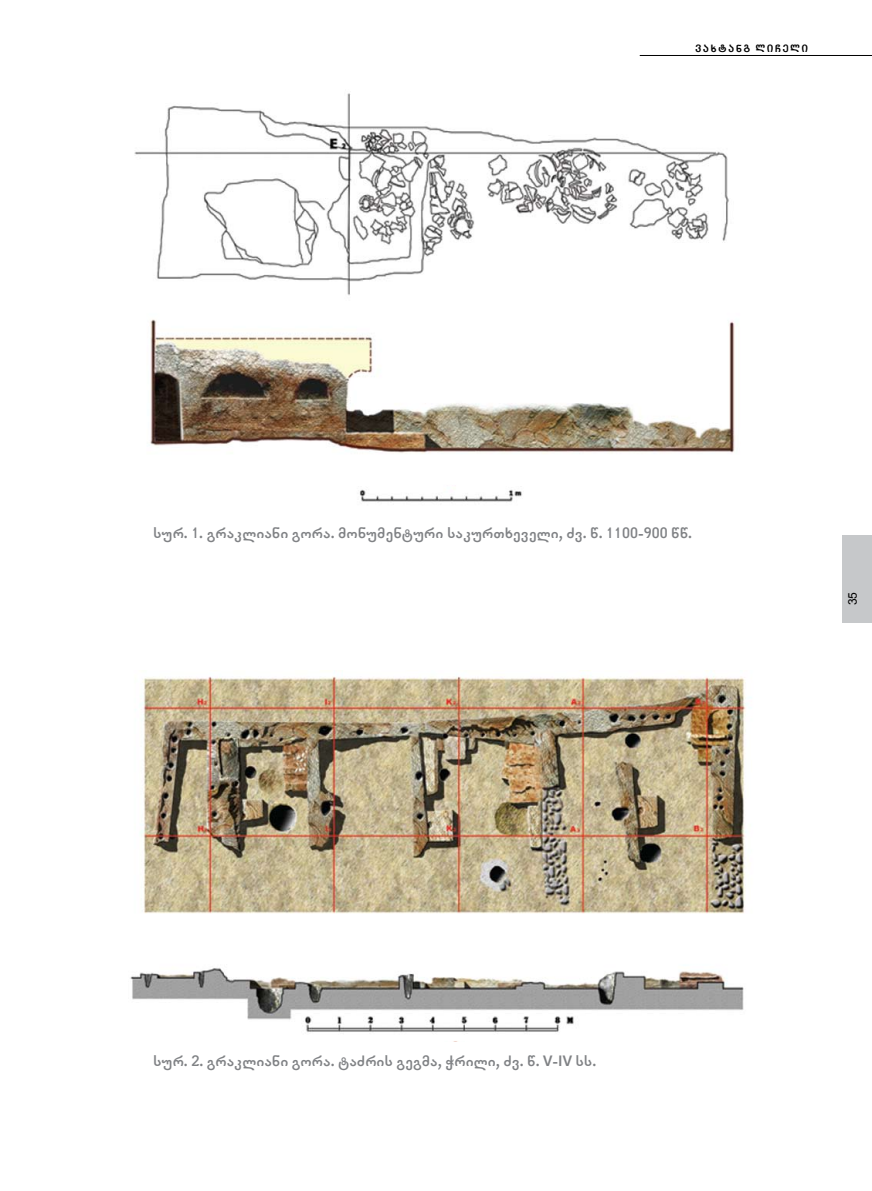
<style>
.page{position:relative;width:872px;height:1191px;background:#fff}
.page>*{position:absolute;margin:0;border:0;box-sizing:border-box;transform-origin:0 0}
.t1{font:700 15px "Kolhety";color:#808285}
.t2{font:12px "Arial";color:#000}
.t3{font:700 10.5px "Kolhety Mt";letter-spacing:.12em;color:#000}
</style>
<div class="page">
<hr style="left:640px;top:55px;width:232px;height:1px;background:#000">
<div style="left:842px;top:535px;width:30px;height:88px;background:#c6c8ca"></div>
<img style="left:130px;top:676px;width:616px;height:356px">
<img style="left:134px;top:93px;width:601px;height:409px">
<div style="left:435px;top:463px;width:27px;height:22px;background:#fff"></div>
<p class="t3" style="left:695px;top:44px;width:115px">VAXTANG LICELI</p>
<p class="t1" style="left:153px;top:526px;width:540px">SUR. 1. GRAKLIANI GORA. MONUMENTURI SAKURTXEVELI, ZV. W. 1100-900 WW.</p>
<p class="t2" style="left:844px;top:605px;width:15px;rotate:-90deg">35</p>
<p class="t1" style="left:153px;top:1053px;width:445px">SUR. 2. GRAKLIANI GORA. TAZRIS GEGMA, WRILI, ZV. W. V-IV SS.</p>
</div>
